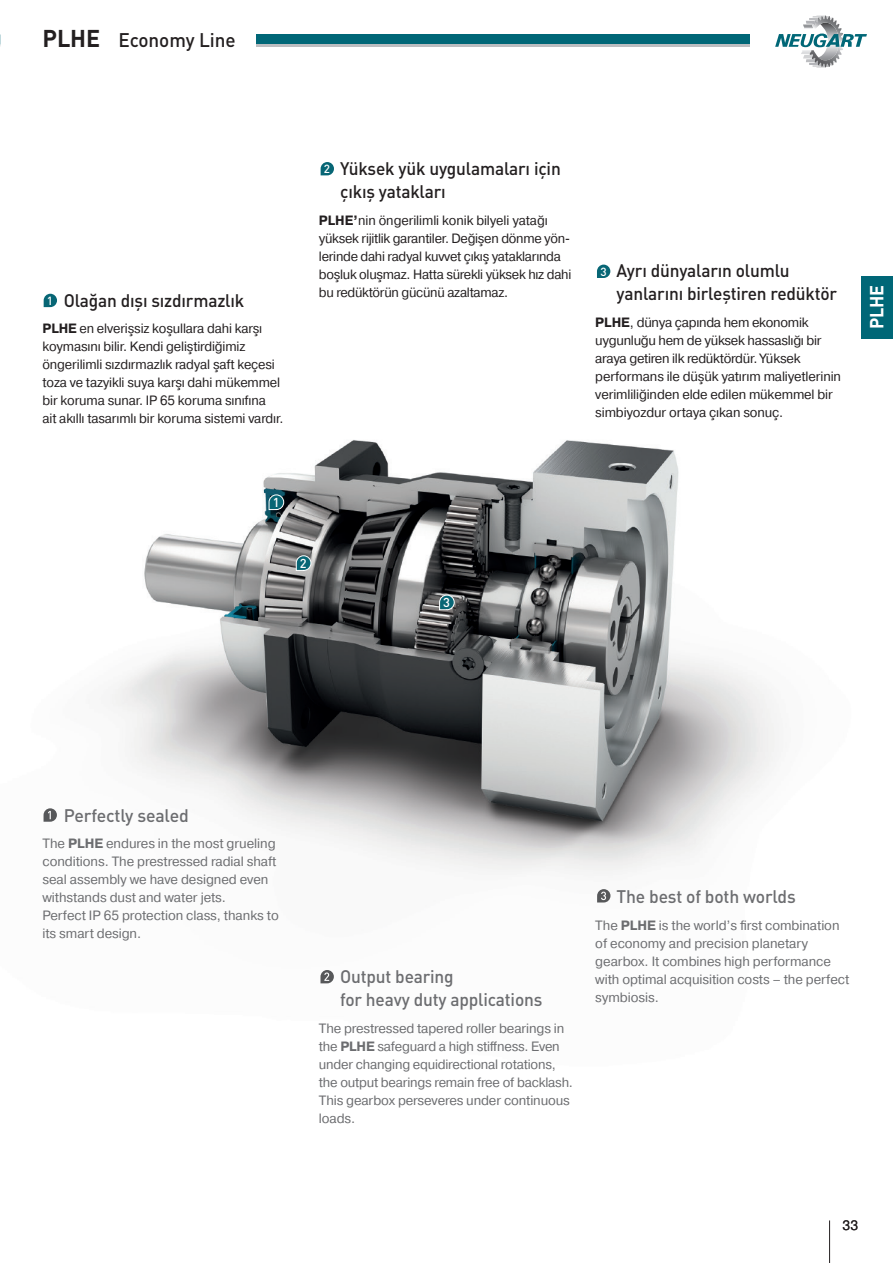
<style>
.page{position:relative;width:893px;height:1263px;background:#fff}
.page>*{position:absolute;margin:0;border:0;box-sizing:border-box;transform-origin:0 0}
.t1{font:500 19.5px "DIN Pro";letter-spacing:-.005em;color:#231f20}
.t2{font:700 18.75px "DIN Pro";color:#fff;scale:.96 1}
.t3{font:500 18px/22.5px "DIN Pro";letter-spacing:-.01em;color:#231f20;scale:.96 1}
.t4{font:500 18px/22.5px "DIN Pro";letter-spacing:-.01em;color:#6c6d70;scale:.96 1}
.t5{font:500 18px "DIN Pro";letter-spacing:-.01em;color:#6c6d70}
.t6{font:13.5px/18px "Pragmatica";letter-spacing:-.005em;color:#6c6d70}
.t7{font:13.5px/18px "Pragmatica";letter-spacing:-.01em;color:#231f20;scale:.96 1}
.t8{font:13.5px/18px "Pragmatica";letter-spacing:-.01em;color:#231f20}
.t9{font:500 12.9px "DIN Pro";color:#fff}
.t10{font:500 11.7px "DIN Pro";color:#fff}
.s1{font-weight:700;font-size:24px}
.s2{font-weight:700}
</style>
<div class="page">
<img style="left:43px;top:440px;width:736px;height:544px">
<img style="left:0;top:0;width:1px;height:914px">
<svg style="left:268px;top:494px;width:16px;height:16px"></svg>
<svg style="left:296px;top:555px;width:16px;height:16px"></svg>
<svg style="left:439px;top:594px;width:16px;height:16px"></svg>
<svg style="left:44px;top:808px;width:13px;height:14px"></svg>
<svg style="left:320px;top:970px;width:14px;height:13px"></svg>
<svg style="left:597px;top:889px;width:13px;height:13px"></svg>
<svg style="left:44px;top:294px;width:13px;height:13px"></svg>
<svg style="left:321px;top:162px;width:13px;height:13px"></svg>
<svg style="left:597px;top:265px;width:13px;height:13px"></svg>
<hr style="left:829px;top:1220px;width:1px;height:43px;background:#231f20">
<svg style="left:775px;top:16px;width:92px;height:52px"></svg>
<div style="left:256px;top:34px;width:493px;height:11px;background:#006777"></div>
<hr style="left:256px;top:45px;width:493px;height:2px;background:#bcbdc0">
<div style="left:861px;top:276px;width:32px;height:62px;background:#006777"></div>
<h1 class="t1" style="left:43px;top:25px;width:195px"><span class="s1">PLHE</span> Economy Line</h1>
<h3 class="t3" style="left:64px;top:288px;width:190px">Olağan dışı sızdırmazlık</h3>
<p class="t7" style="left:43px;top:320px;width:252px"><span class="s2">PLHE</span> en elverişsiz koşullara dahi karşı koymasını bilir. Kendi geliştirdiğimiz öngerilimli sızdırmazlık radyal şaft keçesi toza ve tazyikli suya karşı dahi mükemmel bir koruma sunar. IP 65 koruma sınıfına<br>ait akıllı tasarımlı bir koruma sistemi vardır.</p>
<p class="t10" style="left:47px;top:291px;width:8px">1</p>
<h3 class="t3" style="left:340px;top:156px;width:231px">Yüksek yük uygulamaları için çıkış yatakları</h3>
<p class="t7" style="left:319px;top:211px;width:264px"><span class="s2">PLHE’</span>nin öngerilimli konik bilyeli yatağı yüksek rijitlik garantiler. Değişen dönme yön&shy;lerinde dahi radyal kuvvet çıkış yataklarında boşluk oluşmaz. Hatta sürekli yüksek hız dahi bu redüktörün gücünü azaltamaz.</p>
<p class="t10" style="left:324px;top:160px;width:8px">2</p>
<h3 class="t3" style="left:617px;top:258px;width:231px">Ayrı dünyaların olumlu yanlarını birleştiren redüktör</h3>
<p class="t8" style="left:595px;top:314px;width:247px"><span class="s2">PLHE</span>, dünya çapında hem ekonomik uygunluğu hem de yüksek hassaslığı bir araya getiren ilk redüktördür. Yüksek performans ile düşük yatırım maliyetlerinin verimliliğinden elde edilen mükemmel bir simbiyozdur ortaya çıkan sonuç.</p>
<p class="t10" style="left:600px;top:262px;width:8px">3</p>
<p class="t9" style="left:273px;top:492px;width:8px">1</p>
<p class="t9" style="left:300px;top:553px;width:8px">2</p>
<p class="t9" style="left:443px;top:592px;width:8px">3</p>
<h2 class="t2" style="left:862px;top:329px;width:48px;rotate:-90deg">PLHE</h2>
<h3 class="t5" style="left:64px;top:801px;width:126px">Perfectly sealed</h3>
<p class="t6" style="left:43px;top:835px;width:238px">The <span class="s2">PLHE</span> endures in the most grueling conditions. The prestressed radial shaft seal assembly we have designed even withstands dust and water jets.<br>Perfect IP 65 protection class, thanks to its smart design.</p>
<h3 class="t4" style="left:340px;top:964px;width:212px">Output bearing<br>for heavy duty applications</h3>
<p class="t6" style="left:319px;top:1019px;width:256px">The prestressed tapered roller bearings in the <span class="s2">PLHE</span> safeguard a high stiffness. Even under changing equidirectional rotations, the output bearings remain free of backlash.<br>This gearbox perseveres under continuous loads.</p>
<h3 class="t5" style="left:617px;top:882px;width:181px">The best of both worlds</h3>
<p class="t6" style="left:595px;top:916px;width:255px">The <span class="s2">PLHE</span> is the world’s first combination of economy and precision planetary gearbox. It combines high performance with optimal acquisition costs – the perfect symbiosis.</p>
<p class="t8" style="left:842px;top:1216px;width:17px">33</p>
</div>
